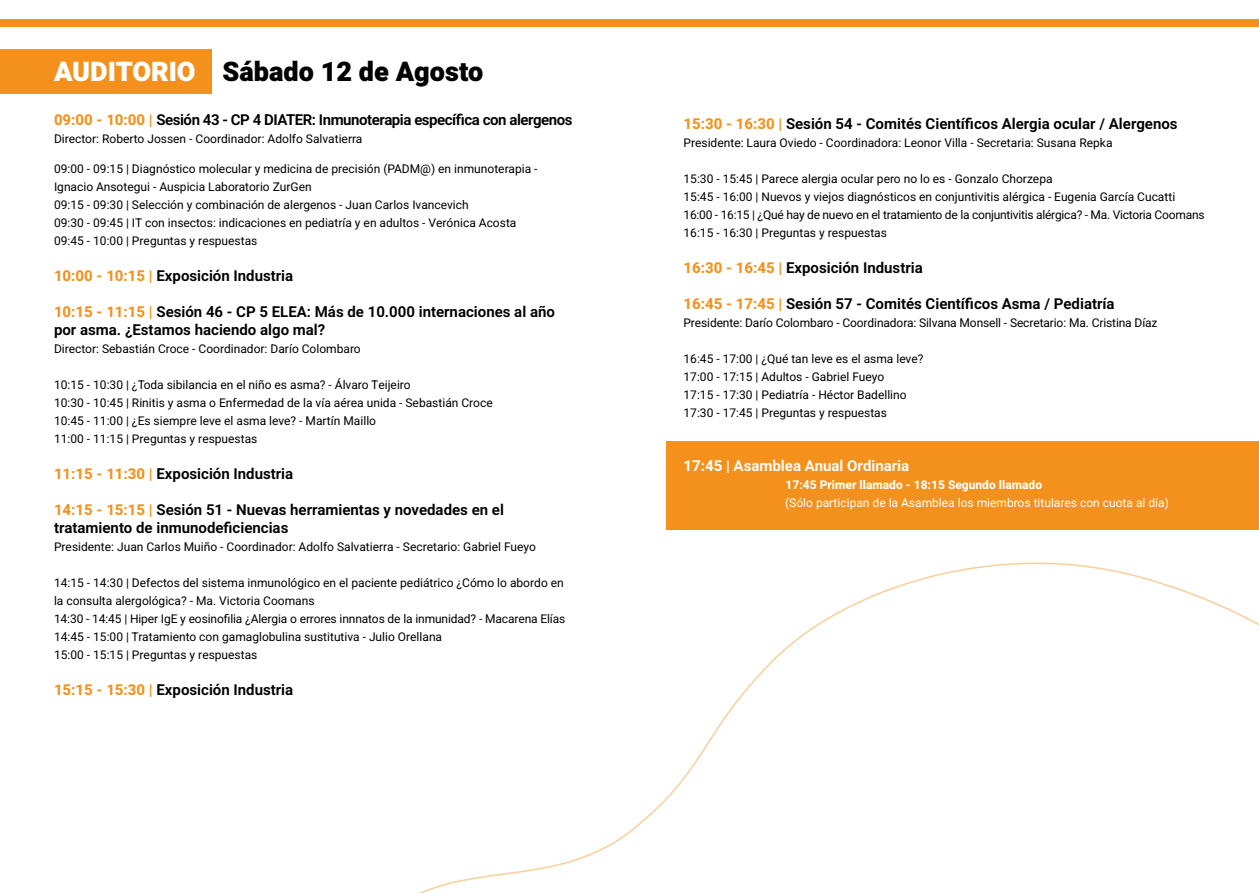
<style>
.page{position:relative;width:1259px;height:893px;background:#fff}
.page>*{position:absolute;margin:0;border:0;box-sizing:border-box;transform-origin:0 0}
.t1{font:900 27px "Heebo";color:#020203}
.t2{font:600 15px/18px "Heebo";color:#000}
.t3{font:600 15px "Heebo";letter-spacing:-.03em;color:#000}
.t4{font:600 15px "Heebo";color:#fff}
.t5{font:12px/18px "Heebo";color:#000}
.t6{font:12px "Heebo";color:#fff}
.t7{font:800 12px "Heebo";color:#fff}
.s1{color:#fff}
.s2{font-weight:700;color:#f3911c}
.s3{font-weight:700}
</style>
<div class="page">
<div style="left:0;top:49px;width:212px;height:45px;background:#f3911c"></div>
<div style="left:1px;top:19px;width:1258px;height:7px;background:#f3911c"></div>
<svg style="left:419px;top:562px;width:840px;height:331px"></svg>
<div style="left:666px;top:441px;width:593px;height:88px;background:#f3911c"></div>
<h1 class="t1" style="left:54px;top:53px;width:431px"><span class="s1">AUDITORIO</span> Sábado 12 de Agosto</h1>
<p class="t3" style="left:54px;top:109px;width:520px"><span class="s2">09:00 - 10:00 |</span> Sesión 43 - CP 4 DIATER: Inmunoterapia específica con alergenos</p>
<p class="t5" style="left:54px;top:129px;width:310px">Director: Roberto Jossen - Coordinador: Adolfo Salvatierra</p>
<p class="t5" style="left:54px;top:159px;width:485px">09:00 - 09:15 | Diagnóstico molecular y medicina de precisión (PADM@) en inmunoterapia - Ignacio Ansotegui - Auspicia Laboratorio ZurGen<br>09:15 - 09:30 | Selección y combinación de alergenos - Juan Carlos Ivancevich<br>09:30 - 09:45 | IT con insectos: indicaciones en pediatría y en adultos - Verónica Acosta 09:45 - 10:00 | Preguntas y respuestas</p>
<p class="t2" style="left:54px;top:266px;width:241px"><span class="s2">10:00 - 10:15 |</span> Exposición Industria</p>
<p class="t2" style="left:54px;top:302px;width:502px"><span class="s2">10:15 - 11:15 |</span> Sesión 46 - CP 5 ELEA: Más de 10.000 internaciones al año por asma. ¿Estamos haciendo algo mal?</p>
<p class="t5" style="left:54px;top:339px;width:308px">Director: Sebastián Croce - Coordinador: Darío Colombaro</p>
<p class="t5" style="left:54px;top:375px;width:440px">10:15 - 10:30 | ¿Toda sibilancia en el niño es asma? - Álvaro Teijeiro<br>10:30 - 10:45 | Rinitis y asma o Enfermedad de la vía aérea unida - Sebastián Croce 10:45 - 11:00 | ¿Es siempre leve el asma leve? - Martín Maillo<br>11:00 - 11:15 | Preguntas y respuestas</p>
<p class="t2" style="left:54px;top:464px;width:241px"><span class="s2">11:15 - 11:30 |</span> Exposición Industria</p>
<p class="t2" style="left:54px;top:500px;width:451px"><span class="s2">14:15 - 15:15 |</span> Sesión 51 - Nuevas herramientas y novedades en el tratamiento de inmunodeficiencias</p>
<p class="t5" style="left:54px;top:537px;width:483px">Presidente: Juan Carlos Muiño - Coordinador: Adolfo Salvatierra - Secretario: Gabriel Fueyo</p>
<p class="t5" style="left:54px;top:573px;width:513px">14:15 - 14:30 | Defectos del sistema inmunológico en el paciente pediátrico ¿Cómo lo abordo en la consulta alergológica? - Ma. Victoria Coomans<br>14:30 - 14:45 | Hiper IgE y eosinofilia ¿Alergia o errores innnatos de la inmunidad? - Macarena Elías 14:45 - 15:00 | Tratamiento con gamaglobulina sustitutiva - Julio Orellana<br>15:00 - 15:15 | Preguntas y respuestas</p>
<p class="t2" style="left:54px;top:680px;width:241px"><span class="s2">15:15 - 15:30 |</span> Exposición Industria</p>
<p class="t2" style="left:683px;top:115px;width:496px"><span class="s2">15:30 - 16:30 |</span> Sesión 54 - Comités Científicos Alergia ocular / Alergenos</p>
<p class="t5" style="left:683px;top:134px;width:430px">Presidente: Laura Oviedo - Coordinadora: Leonor Villa - Secretaria: Susana Repka</p>
<p class="t5" style="left:683px;top:170px;width:522px">15:30 - 15:45 | Parece alergia ocular pero no lo es - Gonzalo Chorzepa<br>15:45 - 16:00 | Nuevos y viejos diagnósticos en conjuntivitis alérgica - Eugenia García Cucatti 16:00 - 16:15 | ¿Qué hay de nuevo en el tratamiento de la conjuntivitis alérgica? - Ma. Victoria Coomans 16:15 - 16:30 | Preguntas y respuestas</p>
<p class="t2" style="left:683px;top:259px;width:241px"><span class="s2">16:30 - 16:45 |</span> Exposición Industria</p>
<p class="t2" style="left:683px;top:295px;width:433px"><span class="s2">16:45 - 17:45 |</span> Sesión 57 - Comités Científicos Asma / Pediatría</p>
<p class="t5" style="left:683px;top:314px;width:475px">Presidente: Darío Colombaro - Coordinadora: Silvana Monsell - Secretario: Ma. Cristina Díaz</p>
<p class="t5" style="left:683px;top:350px;width:241px">16:45 - 17:00 | ¿Qué tan leve es el asma leve?<br>17:00 - 17:15 | Adultos - Gabriel Fueyo<br>17:15 - 17:30 | Pediatría - Héctor Badellino 17:30 - 17:45 | Preguntas y respuestas</p>
<p class="t4" style="left:683px;top:455px;width:227px"><span class="s3">17:45 |</span> Asamblea Anual Ordinaria</p>
<p class="t7" style="left:785px;top:476px;width:258px">17:45 Primer llamado - 18:15 Segundo llamado</p>
<p class="t6" style="left:785px;top:494px;width:385px">(Sólo participan de la Asamblea los miembros titulares con cuota al día)</p>
</div>
